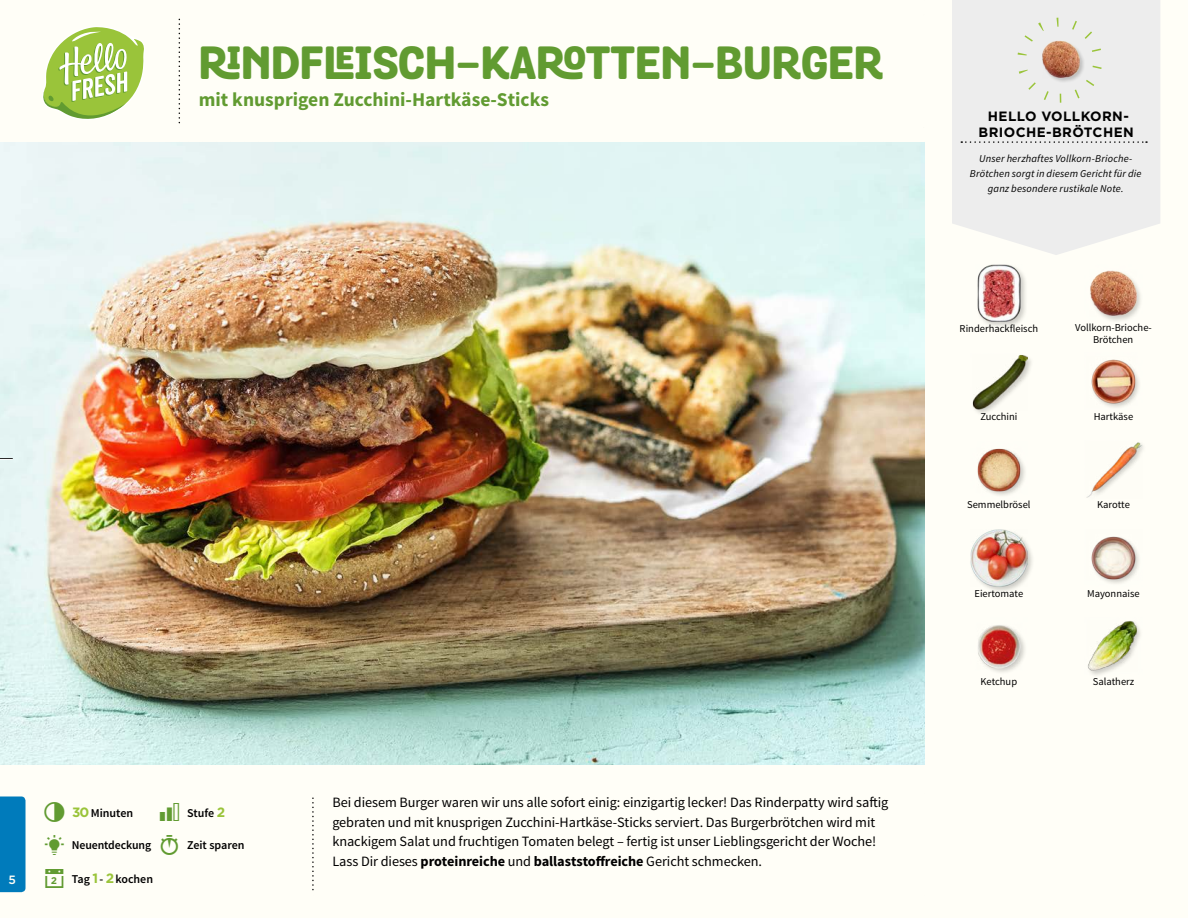
<style>
.page{position:relative;width:1188px;height:918px;background:#fffef7}
.page>*{position:absolute;margin:0;border:0;box-sizing:border-box;transform-origin:0 0}
.T09_EUROPE{font:800 45px "Grota Rounded";color:#619b31}
.T09_EUROPE-2{font:700 19.5px "Source Sans Pro";color:#619b31}
._05_Story_DE{font:14.25px/19.5px "Source Sans Pro";letter-spacing:-.005em;color:#000}
._01_Highlight{font:700 13.5px/16.2px "Gotham";letter-spacing:.03em;color:#000;text-align:center}
._04_Intro{font:600 12px "Source Sans Pro";letter-spacing:-.01em;color:#000}
.t1{font:500 12px "Gotham";color:#fffef7}
._18_FRONT_ingredient{font:10.5px/12px "Source Sans Pro";color:#000;text-align:center}
._02_Hello{font:italic 10.5px/14.7px "Source Sans Pro";letter-spacing:.015em;color:#000;text-align:center}
.s1{font-family:"Gotham";font-weight:700;font-size:13.5px;color:#9ac43a}
.s2{font-weight:700}
</style>
<div class="page">
<svg style="left:43px;top:27px;width:101px;height:92px"></svg>
<div style="left:0;top:796px;width:26px;height:96px;background:#007bbb"></div>
<img style="left:1088px;top:621px;width:52px;height:54px">
<img style="left:978px;top:625px;width:47px;height:47px">
<img style="left:1091px;top:536px;width:48px;height:48px">
<div style="left:969px;top:529px;width:66px;height:65px;background:#000;opacity:.2"></div>
<img style="left:970px;top:529px;width:58px;height:58px">
<img style="left:1086px;top:442px;width:56px;height:56px">
<img style="left:977px;top:448px;width:48px;height:48px">
<img style="left:1091px;top:359px;width:48px;height:49px">
<div style="left:972px;top:354px;width:62px;height:63px;background:#000;opacity:.2"></div>
<img style="left:972px;top:354px;width:56px;height:56px">
<img style="left:1090px;top:270px;width:51px;height:51px">
<div style="left:976px;top:263px;width:52px;height:66px;background:#000;opacity:.2"></div>
<img style="left:976px;top:265px;width:52px;height:57px">
<div style="left:952px;top:0;width:208px;height:255px;background:#ededed"></div>
<svg style="left:961px;top:141px;width:186px;height:2px"></svg>
<div style="left:1041px;top:40px;width:44px;height:43px;background:#ededed"></div>
<img style="left:1038px;top:35px;width:46px;height:47px">
<div style="left:1017px;top:18px;width:85px;height:85px;border:9px dashed #9ac43a;border-radius:50%"></div>
<img style="left:0;top:142px;width:925px;height:623px">
<svg style="left:0;top:458px;width:13px;height:2px"></svg>
<p class="T09_EUROPE" style="left:199px;top:28px;width:686px">RINDFLEISCH-KAROTTEN-BURGER</p>
<p class="T09_EUROPE-2" style="left:199px;top:87px;width:352px">mit knusprigen Zucchini-Hartkäse-Sticks</p>
<p class="t1" style="left:9px;top:872px;width:9px">5</p>
<p class="_04_Intro" style="left:72px;top:805px;width:62px"><span class="s1">30</span> Minuten</p>
<p class="_04_Intro" style="left:72px;top:838px;width:81px">Neuentdeckung</p>
<p class="_04_Intro" style="left:187px;top:838px;width:59px">Zeit sparen</p>
<p class="_04_Intro" style="left:187px;top:805px;width:40px">Stufe <span class="s1">2</span></p>
<p class="_04_Intro" style="left:72px;top:871px;width:83px">Tag <span class="s1">1</span> - <span class="s1">2</span> kochen</p>
<p class="_05_Story_DE" style="left:332px;top:793px;width:558px">Bei diesem Burger waren wir uns alle sofort einig: einzigartig lecker! Das Rinderpatty wird saftig gebraten und mit knusprigen Zucchini-Hartkäse-Sticks serviert. Das Burgerbrötchen wird mit knackigem Salat und fruchtigen Tomaten belegt – fertig ist unser Lieblingsgericht der Woche!<br>Lass Dir dieses <span class="s2">proteinreiche</span> und <span class="s2">ballaststoffreiche</span> Gericht schmecken.</p>
<p class="_01_Highlight" style="left:979px;top:108px;width:157px">HELLO VOLLKORN-<br>BRIOCHE-BRÖTCHEN</p>
<p class="_02_Hello" style="left:970px;top:152px;width:173px">Unser herzhaftes Vollkorn-Brioche-<br>Brötchen sorgt in diesem Gericht für die ganz besondere rustikale Note.</p>
<p class="_18_FRONT_ingredient" style="left:960px;top:322px;width:80px">Rinderhackfleisch</p>
<p class="_18_FRONT_ingredient" style="left:1075px;top:322px;width:78px">Vollkorn-Brioche-<br>Brötchen</p>
<p class="_18_FRONT_ingredient" style="left:980px;top:411px;width:39px">Zucchini</p>
<p class="_18_FRONT_ingredient" style="left:1094px;top:411px;width:41px">Hartkäse</p>
<p class="_18_FRONT_ingredient" style="left:967px;top:499px;width:65px">Semmelbrösel</p>
<p class="_18_FRONT_ingredient" style="left:1097px;top:499px;width:34px">Karotte</p>
<p class="_18_FRONT_ingredient" style="left:974px;top:587px;width:50px">Eiertomate</p>
<p class="_18_FRONT_ingredient" style="left:1087px;top:587px;width:54px">Mayonnaise</p>
<p class="_18_FRONT_ingredient" style="left:981px;top:676px;width:38px">Ketchup</p>
<p class="_18_FRONT_ingredient" style="left:1093px;top:676px;width:43px">Salatherz</p>
</div>
